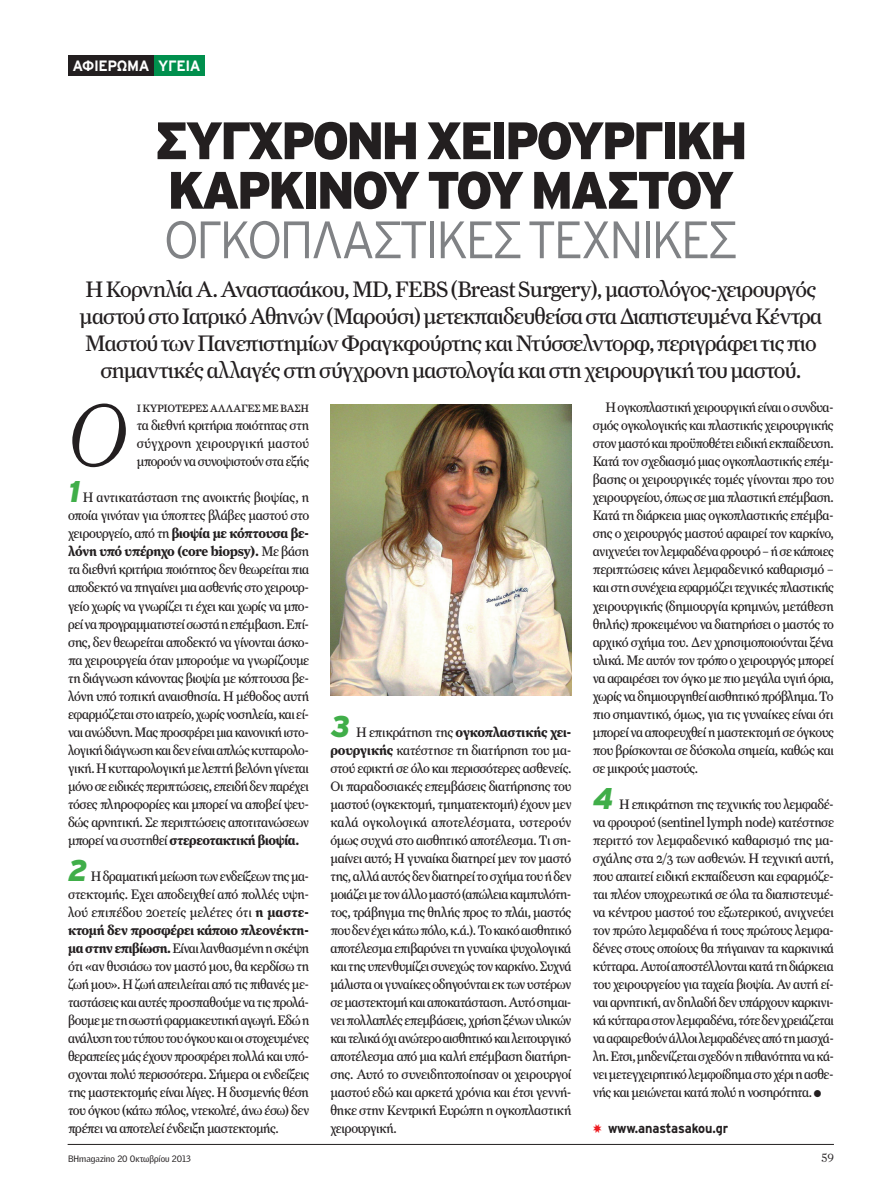
<style>
.page{position:relative;width:885px;height:1191px;background:#fff}
.page>*{position:absolute;margin:0;border:0;box-sizing:border-box;transform-origin:0 0}
.t1{font:italic 300 90.3px "Farnham Display GR";color:#231f20}
.t2{font:900 52.5px/49.5px "Interstate GR";letter-spacing:-.06em;color:#231f20;scale:.96 1}
.t3{font:300 52.5px "Interstate GR";letter-spacing:-.06em;color:#808285;scale:.96 1}
.t4{font:22.5px/27px "Farnham Display GR";letter-spacing:-.04em;color:#231f20;text-align:center}
.t5{font:700 15px "Interstate GR";letter-spacing:-.025em;color:#fff;scale:.96 1}
.t6{font:13.8px/18px "Farnham Text GR";letter-spacing:-.03em;color:#231f20;text-align:justify;scale:.93 1}
.t7{font:13.8px/18px "Farnham Text GR";letter-spacing:-.03em;color:#231f20;text-align:justify;scale:.94 1}
.t8{font:13.8px/18px "Farnham Text GR";letter-spacing:-.03em;color:#231f20;text-align:justify;scale:.92 1}
.t9{font:700 13.5px "Interstate GR";letter-spacing:-.01em;color:#231f20;scale:.94 1}
.t10{font:300 12px "Farnham Display GR";color:#231f20}
.t11{font:9px "Griffith Gothic GR";color:#231f20}
.s1{font-family:"Interstate GR";font-weight:900;font-style:italic;font-size:30px;color:#40ae49}
.s2{font-weight:700}
</style>
<div class="page">
<hr style="left:68px;top:1144px;width:765px;height:1px;background:#231f20">
<img style="left:330px;top:404px;width:241px;height:291px">
<div style="left:68px;top:55px;width:86px;height:21px;background:#231f20"></div>
<div style="left:154px;top:55px;width:51px;height:21px;background:#008f4d"></div>
<p class="t5" style="left:72px;top:57px;width:135px">αφιερωμα υγεια</p>
<h2 class="t2" style="left:154px;top:115px;width:619px">ΣΥΓΧΡΟΝΗ ΧΕΙΡΟΥΡΓΙΚΗ<br>ΚΑΡΚΙΝΟΥ ΤΟΥ ΜΑΣΤΟΥ</h2>
<h2 class="t3" style="left:163px;top:210px;width:600px">ΟΓΚΟΠΛΑΣΤΙΚΕΣ ΤΕΧΝΙΚΕΣ</h2>
<p class="t4" style="left:80px;top:276px;width:744px">Η Κορνηλία Α. Αναστασάκου, MD, FEBS (Breast Surgery), μαστολόγος-χειρουργός μαστού στο Ιατρικό Αθηνών (Μαρούσι) μετεκπαιδευθείσα στα Διαπιστευμένα Κέντρα Μαστού των Πανεπιστημίων Φραγκφούρτης και Ντύσσελντορφ, περιγράφει τις πιο σημαντικές αλλαγές στη σύγχρονη μαστολογία και στη χειρουργική του μαστού.</p>
<h1 class="t1" style="left:68px;top:383px;width:61px">Ο</h1>
<p class="t8" style="left:137px;top:399px;width:189px">ι κυριότερες αλλαγές με βάση τα διεθνή κριτήρια ποιότητας στη σύγχρονη χειρουργική μαστού μπορούν να συνοψιστούν στα εξής</p>
<p class="t7" style="left:68px;top:489px;width:258px"><span class="s1">1</span> Η αντικατάσταση της ανοικτής βιοψίας, η οποία γινόταν για ύποπτες βλάβες μαστού στο χειρουργείο, από τη <span class="s2">βιοψία με κόπτουσα βε&shy;λόνη υπό υπέρηχο (core biopsy).</span> Με βάση τα διεθνή κριτήρια ποιότητος δεν θεωρείται πια αποδεκτό να πηγαίνει μια ασθενής στο χειρουρ&shy;γείο χωρίς να γνωρίζει τι έχει και χωρίς να μπο&shy;ρεί να προγραμματιστεί σωστά η επέμβαση. Επί&shy;σης, δεν θεωρείται αποδεκτό να γίνονται άσκο&shy;πα χειρουργεία όταν μπορούμε να γνωρίζουμε τη διάγνωση κάνοντας βιοψία με κόπτουσα βε&shy;λόνη υπό τοπική αναισθησία. Η μέθοδος αυτή εφαρμόζεται στο ιατρείο, χωρίς νοσηλεία, και εί&shy;ναι ανώδυνη. Μας προσφέρει μια κανονική ιστο&shy;λογική διάγνωση και δεν είναι απλώς κυτταρολο&shy;γική. Η κυτταρολογική με λεπτή βελόνη γίνεται μόνο σε ειδικές περιπτώσεις, επειδή δεν παρέχει τόσες πληροφορίες και μπορεί να αποβεί ψευ&shy;δώς αρνητική. Σε περιπτώσεις αποτιτανώσεων μπορεί να συστηθεί <span class="s2">στερεοτακτική βιοψία.</span></p>
<p class="t6" style="left:68px;top:867px;width:261px"><span class="s1">2</span> Η δραματική μείωση των ενδείξεων της μα&shy;στεκτομής. Εχει αποδειχθεί από πολλές υψη&shy;λού επιπέδου 20ετείς μελέτες ότι <span class="s2">η μαστε&shy;κτομή δεν προσφέρει κάποιο πλεονέκτη&shy;μα στην επιβίωση.</span> Είναι λανθασμένη η σκέψη ότι «αν θυσιάσω τον μαστό μου, θα κερδίσω τη ζωή μου». Η ζωή απειλείται από τις πιθανές με&shy;ταστάσεις και αυτές προσπαθούμε να τις προλά&shy;βουμε με τη σωστή φαρμακευτική αγωγή. Εδώ η ανάλυση του τύπου του όγκου και οι στοχευμένες θεραπείες μάς έχουν προσφέρει πολλά και υπό&shy;σχονται πολύ περισσότερα. Σήμερα οι ενδείξεις της μαστεκτομής είναι λίγες. Η δυσμενής θέση του όγκου (κάτω πόλος, ντεκολτέ, άνω έσω) δεν πρέπει να αποτελεί ένδειξη μαστεκτομής.</p>
<p class="t7" style="left:330px;top:723px;width:258px"><span class="s1">3</span> Η επικράτηση της <span class="s2">ογκοπλαστικής χει&shy;ρουργικής</span> κατέστησε τη διατήρηση του μα&shy;στού εφικτή σε όλο και περισσότερες ασθενείς.<br>Οι παραδοσιακές επεμβάσεις διατήρησης του μαστού (ογκεκτομή, τμηματεκτομή) έχουν μεν καλά ογκολογικά αποτελέσματα, υστερούν όμως συχνά στο αισθητικό αποτέλεσμα. Τι ση&shy;μαίνει αυτό; Η γυναίκα διατηρεί μεν τον μαστό της, αλλά αυτός δεν διατηρεί το σχήμα του ή δεν μοιάζει με τον άλλο μαστό (απώλεια καμπυλότη&shy;τος, τράβηγμα της θηλής προς το πλάι, μαστός που δεν έχει κάτω πόλο, κ.ά.). Το κακό αισθητικό αποτέλεσμα επιβαρύνει τη γυναίκα ψυχολογικά και της υπενθυμίζει συνεχώς τον καρκίνο. Συχνά μάλιστα οι γυναίκες οδηγούνται εκ των υστέρων σε μαστεκτομή και αποκατάσταση. Αυτό σημαι&shy;νει πολλαπλές επεμβάσεις, χρήση ξένων υλικών και τελικά όχι ανώτερο αισθητικό και λειτουργικό αποτέλεσμα από μια καλή επέμβαση διατήρη&shy;σης. Αυτό το συνειδητοποίησαν οι χειρουργοί μαστού εδώ και αρκετά χρόνια και έτσι γεννή&shy;θηκε στην Κεντρική Ευρώπη η ογκοπλαστική χειρουργική.</p>
<p class="t6" style="left:592px;top:399px;width:261px;text-indent:13px">Η ογκοπλαστική χειρουργική είναι ο συνδυα&shy;σμός ογκολογικής και πλαστικής χειρουργικής στον μαστό και προϋποθέτει ειδική εκπαίδευση.<br>Κατά τον σχεδιασμό μιας ογκοπλαστικής επέμ&shy;βασης οι χειρουργικές τομές γίνονται προ του χειρουργείου, όπως σε μια πλαστική επέμβαση.<br>Κατά τη διάρκεια μιας ογκοπλαστικής επέμβα&shy;σης ο χειρουργός μαστού αφαιρεί τον καρκίνο, ανιχνεύει τον λεμφαδένα φρουρό – ή σε κάποιες περιπτώσεις κάνει λεμφαδενικό καθαρισμό – και στη συνέχεια εφαρμόζει τεχνικές πλαστικής χειρουργικής (δημιουργία κρημνών, μετάθεση θηλής) προκειμένου να διατηρήσει ο μαστός το αρχικό σχήμα του. Δεν χρησιμοποιούνται ξένα υλικά. Με αυτόν τον τρόπο ο χειρουργός μπορεί να αφαιρέσει τον όγκο με πιο μεγάλα υγιή όρια, χωρίς να δημιουργηθεί αισθητικό πρόβλημα. Το πιο σημαντικό, όμως, για τις γυναίκες είναι ότι μπορεί να αποφευχθεί η μαστεκτομή σε όγκους που βρίσκονται σε δύσκολα σημεία, καθώς και σε μικρούς μαστούς.</p>
<p class="t6" style="left:592px;top:795px;width:261px"><span class="s1">4</span> Η επικράτηση της τεχνικής του λεμφαδέ&shy;να φρουρού (sentinel lymph node) κατέστησε περιττό τον λεμφαδενικό καθαρισμό της μα&shy;σχάλης στα 2/3 των ασθενών. Η τεχνική αυτή, που απαιτεί ειδική εκπαίδευση και εφαρμόζε&shy;ται πλέον υποχρεωτικά σε όλα τα διαπιστευμέ&shy;να κέντρου μαστού του εξωτερικού, ανιχνεύει τον πρώτο λεμφαδένα ή τους πρώτους λεμφα&shy;δένες στους οποίους θα πήγαιναν τα καρκινικά κύτταρα. Αυτοί αποστέλλονται κατά τη διάρκεια του χειρουργείου για ταχεία βιοψία. Αν αυτή εί&shy;ναι αρνητική, αν δηλαδή δεν υπάρχουν καρκινι&shy;κά κύτταρα στον λεμφαδένα, τότε δεν χρειάζεται να αφαιρεθούν άλλοι λεμφαδένες από τη μασχά&shy;λη. Ετσι, μηδενίζεται σχεδόν η πιθανότητα να κά&shy;νει μετεγχειρητικό λεμφοίδημα στο χέρι η ασθε&shy;νής και μειώνεται κατά πολύ η νοσηρότητα. ●</p>
<p class="t9" style="left:608px;top:1120px;width:129px">www.anastasakou.gr</p>
<p class="t11" style="left:68px;top:1153px;width:124px">BHmagazino 20 Οκτωβρίου 2013</p>
<p class="t10" style="left:821px;top:1151px;width:14px">59</p>
</div>
